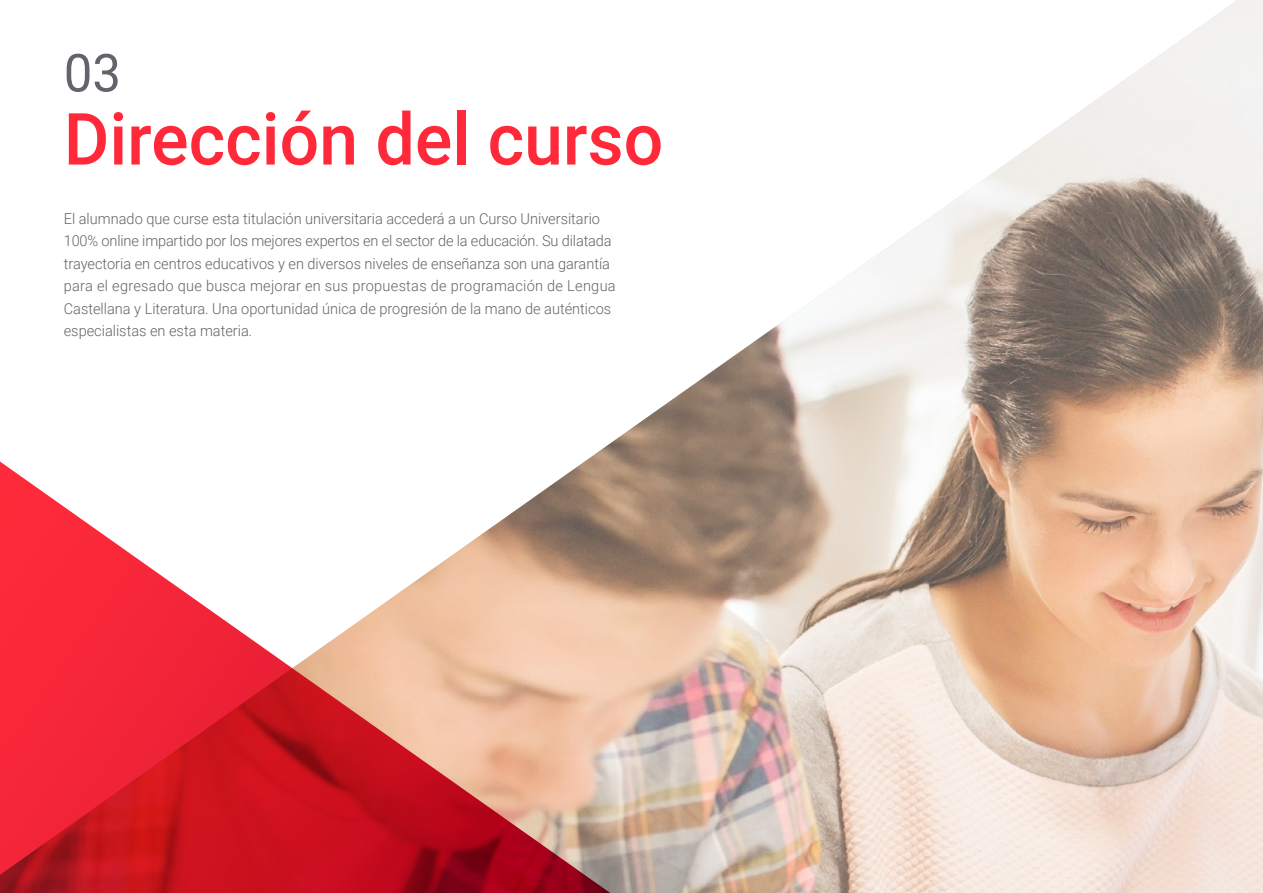
<style>
.page{position:relative;width:1263px;height:893px;background:#fff}
.page>*{position:absolute;margin:0;border:0;box-sizing:border-box;transform-origin:0 0}
.t1{font:500 72px "Roboto";color:#ff293a}
.t2{font:52.5px "Roboto";color:#61646a}
.t3{font:300 15px/22.5px "Roboto";color:#61646a}
</style>
<div class="page">
<img style="left:606px;top:0;width:657px;height:893px">
<svg style="left:0;top:446px;width:640px;height:447px"></svg>
<h2 class="t2" style="left:64px;top:36px;width:59px">03</h2>
<h1 class="t1" style="left:64px;top:89px;width:601px">Dirección del curso</h1>
<p class="t3" style="left:64px;top:207px;width:553px">El alumnado que curse esta titulación universitaria accederá a un Curso Universitario 100% online impartido por los mejores expertos en el sector de la educación. Su dilatada trayectoria en centros educativos y en diversos niveles de enseñanza son una garantía para el egresado que busca mejorar en sus propuestas de programación de Lengua Castellana y Literatura. Una oportunidad única de progresión de la mano de auténticos especialistas en esta materia.</p>
</div>
